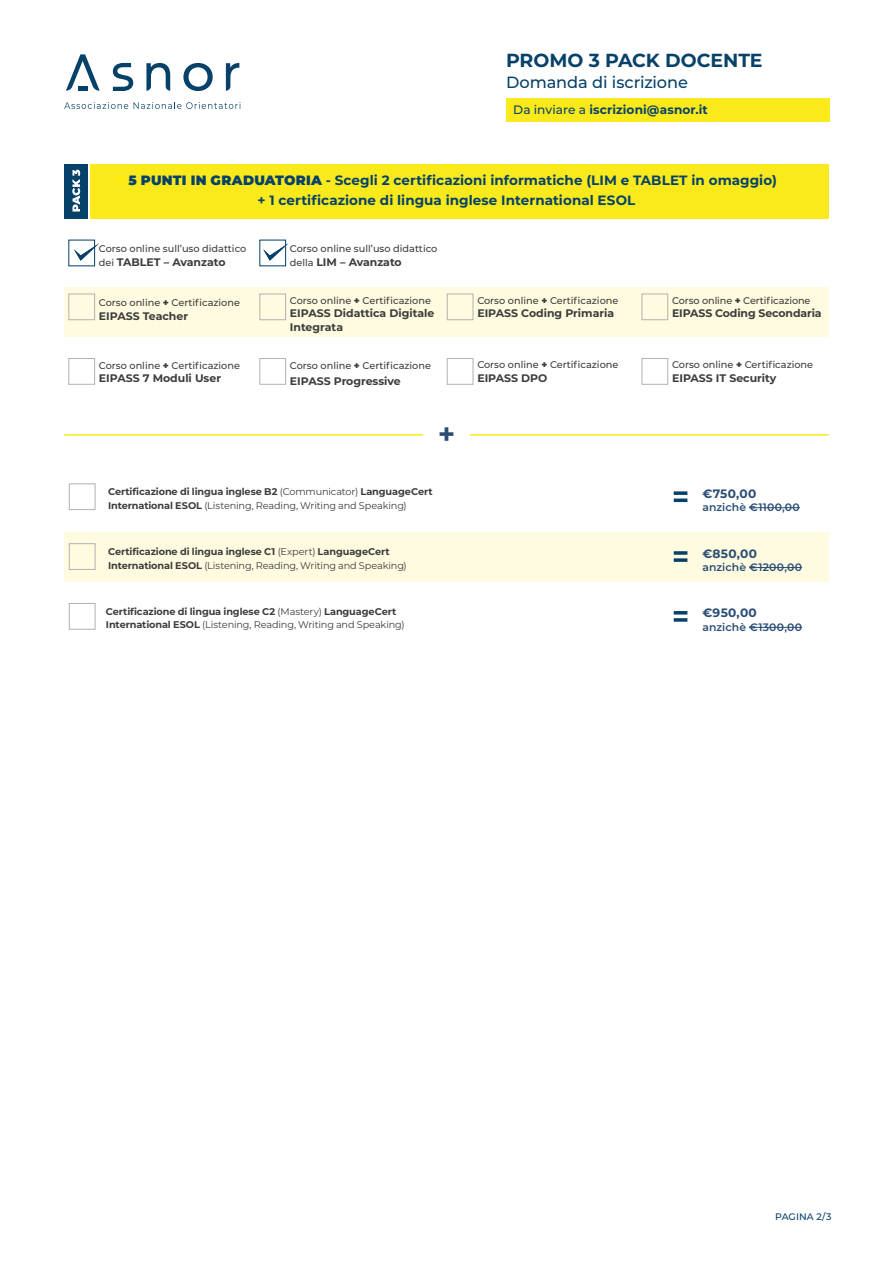
<style>
.page{position:relative;width:893px;height:1263px;background:#fff}
.page>*{position:absolute;margin:0;border:0;box-sizing:border-box;transform-origin:0 0}
.t1{font:700 18.9px "Montserrat";letter-spacing:-.005em;color:#064169}
.t2{font:500 16.2px "Montserrat";letter-spacing:-.005em;color:#064169}
.t3{font:700 13.5px/19.5px "Montserrat";letter-spacing:.005em;color:#064169;text-align:center}
.t4{font:700 12.15px "Montserrat";letter-spacing:.01em;color:#064169}
.t5{font:700 12.15px "Montserrat";letter-spacing:.025em;color:#294d74}
.t6{font:700 10.95px/13.5px "Montserrat";color:#3c3c3b}
.t7{font:600 10.8px "Montserrat";letter-spacing:.015em;color:#294d74}
.t8{font:700 9.75px/13.5px "Montserrat";letter-spacing:-.01em;color:#3c3c3b}
.t9{font:500 9.75px "Montserrat";color:#3c3c3b}
.t10{font:500 9.45px "Montserrat";letter-spacing:.015em;color:#064169}
.s1{font-weight:500}
.s2{font-weight:900;color:#ffed00}
.s3{font-weight:900}
.s4{font-weight:500;font-size:9.75px}
.s5{font-weight:400}
</style>
<div class="page">
<div style="left:90px;top:164px;width:738px;height:54px;background:#faea1b"></div>
<div style="left:64px;top:164px;width:23px;height:54px;background:#064169"></div>
<svg style="left:72px;top:170px;width:8px;height:41px"></svg>
<svg style="left:64px;top:102px;width:64px;height:7px"></svg>
<svg style="left:134px;top:102px;width:107px;height:7px"></svg>
<svg style="left:183px;top:63px;width:30px;height:28px"></svg>
<svg style="left:226px;top:63px;width:13px;height:28px"></svg>
<svg style="left:146px;top:63px;width:24px;height:28px"></svg>
<svg style="left:66px;top:54px;width:34px;height:37px"></svg>
<div style="left:78px;top:86px;width:9px;height:5px;background:#064169"></div>
<svg style="left:113px;top:63px;width:20px;height:28px"></svg>
<div style="left:506px;top:98px;width:323px;height:23px;background:#faea1b"></div>
<div style="left:64px;top:288px;width:765px;height:49px;background:#fffbe0"></div>
<div style="left:68px;top:293px;width:27px;height:27px;border:1px solid #b3b2b2"></div>
<div style="left:641px;top:293px;width:27px;height:27px;border:1px solid #b3b2b2"></div>
<div style="left:447px;top:293px;width:26px;height:27px;border:1px solid #b3b2b2"></div>
<div style="left:259px;top:293px;width:27px;height:27px;border:1px solid #b3b2b2"></div>
<div style="left:259px;top:358px;width:27px;height:27px;border:1px solid #b3b2b2"></div>
<div style="left:68px;top:358px;width:27px;height:27px;border:1px solid #b3b2b2"></div>
<div style="left:641px;top:358px;width:27px;height:27px;border:1px solid #b3b2b2"></div>
<div style="left:447px;top:358px;width:26px;height:27px;border:1px solid #b3b2b2"></div>
<svg style="left:74px;top:243px;width:25px;height:18px"></svg>
<svg style="left:263px;top:243px;width:26px;height:18px"></svg>
<div style="left:69px;top:483px;width:27px;height:27px;border:1px solid #b3b2b2"></div>
<hr style="left:749px;top:507px;width:51px;height:1px;background:#294d74">
<svg style="left:674px;top:491px;width:13px;height:4px"></svg>
<svg style="left:674px;top:498px;width:13px;height:4px"></svg>
<div style="left:69px;top:603px;width:27px;height:27px;border:1px solid #b3b2b2"></div>
<hr style="left:749px;top:627px;width:53px;height:1px;background:#294d74">
<svg style="left:674px;top:611px;width:13px;height:3px"></svg>
<svg style="left:674px;top:618px;width:13px;height:4px"></svg>
<div style="left:65px;top:533px;width:764px;height:49px;background:#fffbe0"></div>
<div style="left:69px;top:543px;width:27px;height:27px;border:1px solid #b3b2b2"></div>
<hr style="left:749px;top:567px;width:53px;height:1px;background:#294d74">
<svg style="left:674px;top:551px;width:13px;height:4px"></svg>
<svg style="left:674px;top:558px;width:13px;height:4px"></svg>
<hr style="left:64px;top:434px;width:359px;height:2px;background:#faea1b">
<hr style="left:470px;top:434px;width:359px;height:2px;background:#faea1b">
<svg style="left:440px;top:427px;width:13px;height:14px"></svg>
<h1 class="t1" style="left:506px;top:47px;width:258px">PROMO 3 PACK DOCENTE</h1>
<h2 class="t2" style="left:506px;top:71px;width:183px">Domanda di iscrizione</h2>
<p class="t4" style="left:513px;top:101px;width:196px"><span class="s1">Da inviare a</span> iscrizioni@asnor.it</p>
<h3 class="t3" style="left:116px;top:170px;width:662px"><span class="s2">+</span> <span class="s3">5 PUNTI IN GRADUATORIA</span> - Scegli 2 certificazioni informatiche (LIM e TABLET in omaggio) + 1 certificazione di lingua inglese International ESOL</h3>
<p class="t9" style="left:99px;top:242px;width:149px">Corso online sull’uso didattico</p>
<p class="t6" style="left:99px;top:254px;width:128px"><span class="s4">dei</span> TABLET – Avanzato</p>
<p class="t9" style="left:290px;top:242px;width:149px">Corso online sull’uso didattico</p>
<p class="t6" style="left:290px;top:254px;width:113px"><span class="s4">della</span> LIM – Avanzato</p>
<p class="t9" style="left:99px;top:296px;width:143px">Corso online <span class="s3">+</span> Certificazione</p>
<p class="t6" style="left:99px;top:308px;width:91px">EIPASS Teacher</p>
<p class="t9" style="left:99px;top:358px;width:143px">Corso online <span class="s3">+</span> Certificazione</p>
<p class="t6" style="left:99px;top:371px;width:124px">EIPASS 7 Moduli User</p>
<p class="t9" style="left:290px;top:294px;width:143px">Corso online <span class="s3">+</span> Certificazione</p>
<p class="t6" style="left:290px;top:306px;width:146px">EIPASS Didattica Digitale<br>Integrata</p>
<p class="t9" style="left:290px;top:358px;width:143px">Corso online <span class="s3">+</span> Certificazione</p>
<p class="t6" style="left:290px;top:374px;width:112px">EIPASS Progressive</p>
<p class="t9" style="left:477px;top:294px;width:143px">Corso online <span class="s3">+</span> Certificazione</p>
<p class="t6" style="left:477px;top:306px;width:138px">EIPASS Coding Primaria</p>
<p class="t9" style="left:477px;top:358px;width:143px">Corso online <span class="s3">+</span> Certificazione</p>
<p class="t6" style="left:477px;top:371px;width:72px">EIPASS DPO</p>
<p class="t9" style="left:672px;top:294px;width:140px">Corso online <span class="s3">+</span> Certificazione</p>
<p class="t6" style="left:672px;top:306px;width:151px">EIPASS Coding Secondaria</p>
<p class="t9" style="left:672px;top:358px;width:143px">Corso online <span class="s3">+</span> Certificazione</p>
<p class="t6" style="left:672px;top:371px;width:106px">EIPASS IT Security</p>
<p class="t8" style="left:108px;top:484px;width:326px">Certificazione di lingua inglese B2 <span class="s5">(Communicator)</span> LanguageCert<br>International ESOL <span class="s5">(Listening, Reading, Writing and Speaking)</span></p>
<p class="t5" style="left:702px;top:485px;width:56px">€750,00</p>
<p class="t7" style="left:702px;top:500px;width:99px">anzichè €1100,00</p>
<p class="t8" style="left:108px;top:544px;width:300px">Certificazione di lingua inglese C1 <span class="s5">(Expert)</span> LanguageCert<br>International ESOL <span class="s5">(Listening, Reading, Writing and Speaking)</span></p>
<p class="t5" style="left:702px;top:545px;width:56px">€850,00</p>
<p class="t7" style="left:702px;top:560px;width:101px">anzichè €1200,00</p>
<p class="t8" style="left:106px;top:604px;width:300px">Certificazione di lingua inglese C2 <span class="s5">(Mastery)</span> LanguageCert<br>International ESOL <span class="s5">(Listening, Reading, Writing and Speaking)</span></p>
<p class="t5" style="left:702px;top:604px;width:56px">€950,00</p>
<p class="t7" style="left:702px;top:619px;width:101px">anzichè €1300,00</p>
<p class="t10" style="left:775px;top:1210px;width:58px">PAGINA 2/3</p>
</div>
